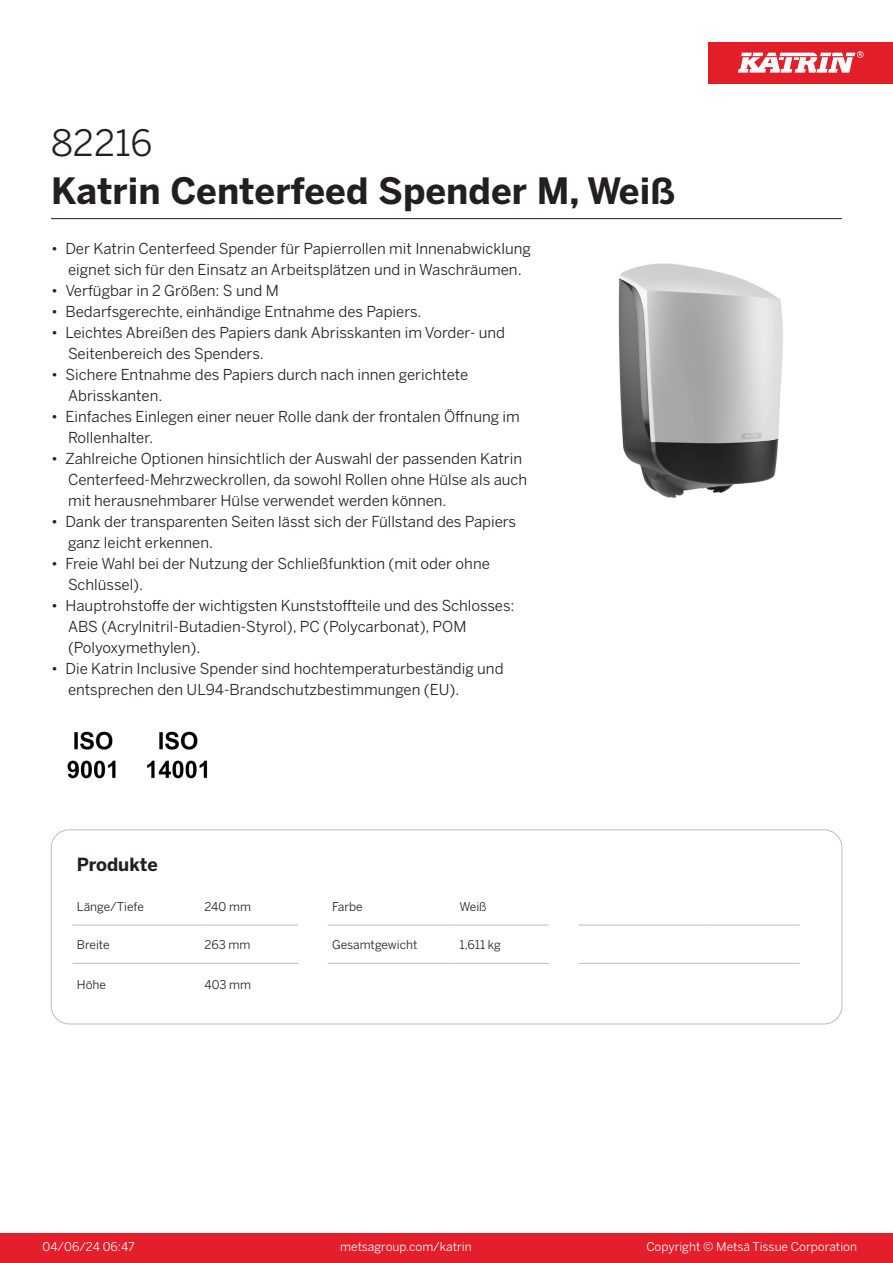
<style>
.page{position:relative;width:893px;height:1263px;background:#fff}
.page>*{position:absolute;margin:0;border:0;box-sizing:border-box;transform-origin:0 0}
.Product_Name{font:700 36px "Benton Sans";color:#231f20}
.External_material_co{font:36px "Benton Sans";color:#231f20}
.T_TableHeader{font:700 18px "Benton Sans";letter-spacing:-.005em;color:#231f20}
.MarketingBullets{font:15px/21px "Benton Sans";color:#231f20}
.t1{font:12px "Benton Sans";color:#fff}
.T_TableBody{font:12px "Benton Sans";color:#231f20}
</style>
<div class="page">
<div style="left:0;top:1233px;width:893px;height:30px;background:#e41e2b"></div>
<div style="left:708px;top:43px;width:185px;height:41px;background:#e31e28"></div>
<svg style="left:738px;top:51px;width:126px;height:22px"></svg>
<hr style="left:73px;top:925px;width:127px;height:1px;background:#bcbdc0">
<hr style="left:200px;top:925px;width:98px;height:1px;background:#bcbdc0">
<hr style="left:328px;top:925px;width:127px;height:1px;background:#bcbdc0">
<hr style="left:455px;top:925px;width:94px;height:1px;background:#bcbdc0">
<hr style="left:579px;top:925px;width:127px;height:1px;background:#bcbdc0">
<hr style="left:706px;top:925px;width:94px;height:1px;background:#bcbdc0">
<hr style="left:73px;top:963px;width:127px;height:1px;background:#bcbdc0">
<hr style="left:200px;top:963px;width:98px;height:1px;background:#bcbdc0">
<hr style="left:328px;top:963px;width:127px;height:1px;background:#bcbdc0">
<hr style="left:455px;top:963px;width:94px;height:1px;background:#bcbdc0">
<hr style="left:579px;top:963px;width:127px;height:1px;background:#bcbdc0">
<hr style="left:706px;top:963px;width:94px;height:1px;background:#bcbdc0">
<div style="left:51px;top:830px;width:791px;height:194px;border:1px solid #bcbdc0;border-radius:18px"></div>
<img style="left:618px;top:263px;width:165px;height:235px">
<img style="left:67px;top:731px;width:49px;height:48px">
<img style="left:147px;top:731px;width:61px;height:48px">
<hr style="left:51px;top:218px;width:791px;height:1px;background:#231f20">
<p class="External_material_co" style="left:51px;top:121px;width:103px">82216</p>
<p class="Product_Name" style="left:51px;top:168px;width:625px">Katrin Centerfeed Spender M, Weiß</p>
<p class="MarketingBullets" style="left:51px;top:238px;width:481px;text-align:center">• Der Katrin Centerfeed Spender für Papierrollen mit Innenabwicklung eignet sich für den Einsatz an Arbeitsplätzen und in Waschräumen.</p>
<p class="MarketingBullets" style="left:51px;top:280px;width:229px">• Verfügbar in 2 Größen: S und M</p>
<p class="MarketingBullets" style="left:51px;top:301px;width:372px">• Bedarfsgerechte, einhändige Entnahme des Papiers.</p>
<p class="MarketingBullets" style="left:68px;top:322px;width:439px;text-indent:-17px">• Leichtes Abreißen des Papiers dank Abrisskanten im Vorder- und<br>Seitenbereich des Spenders.</p>
<p class="MarketingBullets" style="left:68px;top:364px;width:402px;text-indent:-17px">• Sichere Entnahme des Papiers durch nach innen gerichtete<br>Abrisskanten.</p>
<p class="MarketingBullets" style="left:68px;top:406px;width:453px;text-indent:-17px">• Einfaches Einlegen einer neuer Rolle dank der frontalen Öffnung im<br>Rollenhalter.</p>
<p class="MarketingBullets" style="left:68px;top:448px;width:461px;text-indent:-17px">• Zahlreiche Optionen hinsichtlich der Auswahl der passenden Katrin<br>Centerfeed-Mehrzweckrollen, da sowohl Rollen ohne Hülse als auch mit herausnehmbarer Hülse verwendet werden können.</p>
<p class="MarketingBullets" style="left:68px;top:511px;width:450px;text-indent:-17px">• Dank der transparenten Seiten lässt sich der Füllstand des Papiers ganz leicht erkennen.</p>
<p class="MarketingBullets" style="left:68px;top:553px;width:423px;text-indent:-17px">• Freie Wahl bei der Nutzung der Schließfunktion (mit oder ohne<br>Schlüssel).</p>
<p class="MarketingBullets" style="left:68px;top:595px;width:448px;text-indent:-17px">• Hauptrohstoffe der wichtigsten Kunststoffteile und des Schlosses:<br>ABS (Acrylnitril-Butadien-Styrol), PC (Polycarbonat), POM (Polyoxymethylen).</p>
<p class="MarketingBullets" style="left:68px;top:658px;width:437px;text-indent:-17px">• Die Katrin Inclusive Spender sind hochtemperaturbeständig und entsprechen den UL94-Brandschutzbestimmungen (EU).</p>
<p class="T_TableHeader" style="left:77px;top:853px;width:82px">Produkte</p>
<p class="T_TableBody" style="left:77px;top:899px;width:68px">Länge/Tiefe</p>
<p class="T_TableBody" style="left:204px;top:899px;width:48px">240 mm</p>
<p class="T_TableBody" style="left:332px;top:899px;width:32px">Farbe</p>
<p class="T_TableBody" style="left:460px;top:899px;width:29px">Weiß</p>
<p class="T_TableBody" style="left:77px;top:937px;width:34px">Breite</p>
<p class="T_TableBody" style="left:204px;top:937px;width:48px">263 mm</p>
<p class="T_TableBody" style="left:332px;top:937px;width:87px">Gesamtgewicht</p>
<p class="T_TableBody" style="left:460px;top:937px;width:43px">1,611 kg</p>
<p class="T_TableBody" style="left:77px;top:978px;width:31px">Höhe</p>
<p class="T_TableBody" style="left:204px;top:978px;width:48px">403 mm</p>
<p class="t1" style="left:43px;top:1239px;width:94px">04/06/24 06:47</p>
<p class="t1" style="left:340px;top:1239px;width:133px">metsagroup.com/katrin</p>
<p class="t1" style="left:646px;top:1239px;width:212px">Copyright © Metsä Tissue Corporation</p>
</div>
